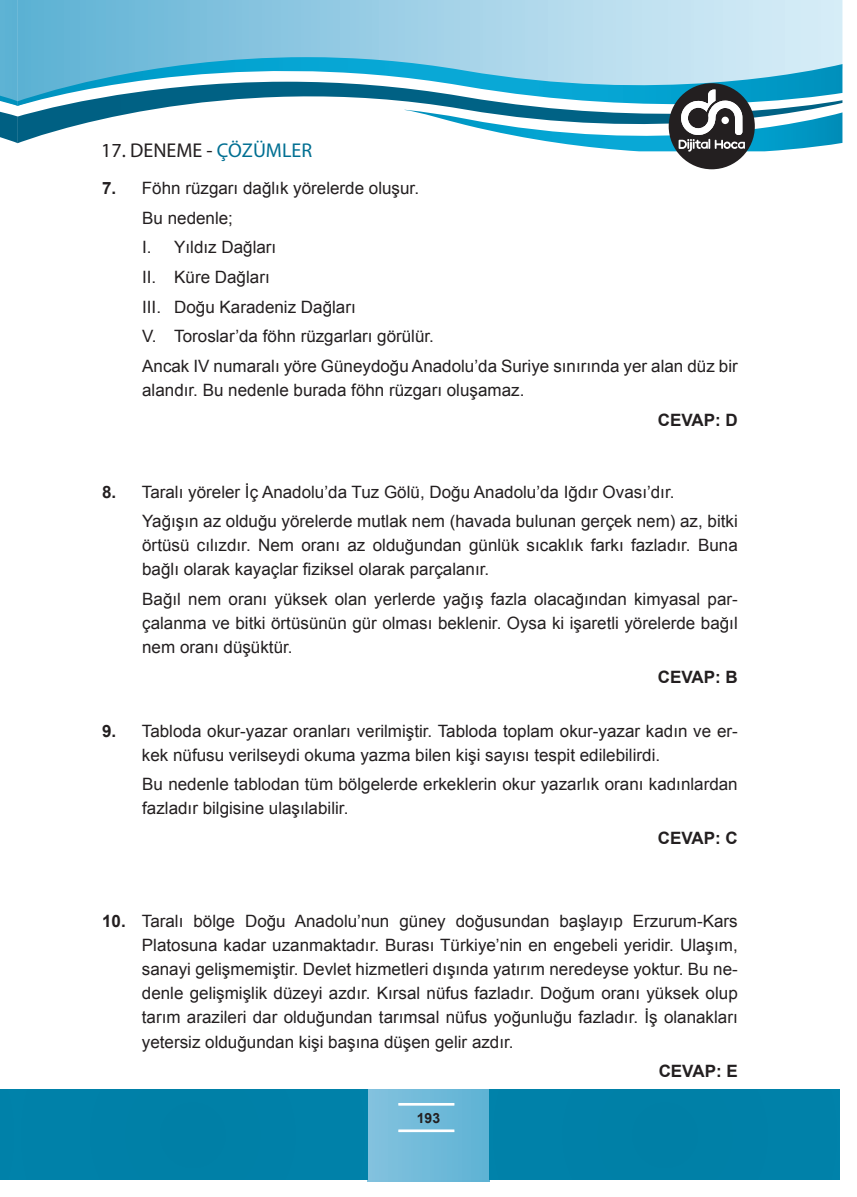
<style>
.page{position:relative;width:857px;height:1197px;background:#fff}
.page>*{position:absolute;margin:0;border:0;box-sizing:border-box;transform-origin:0 0}
.t1{font:20px "Myriad Pro";color:#231f20}
.t2{font:17px/24px "Arial";color:#231f20}
.t3{font:700 17px "Arial";color:#231f20}
.t4{font:700 14px "Arial";color:#231f20}
.s1{color:#006f92}
.s2{font-weight:700}
</style>
<div class="page">
<svg style="left:0;top:0;width:18px;height:143px;background:#58a9c8"></svg>
<svg style="left:18px;top:0;width:824px;height:44px;background:#9ed0e6"></svg>
<svg style="left:18px;top:44px;width:824px;height:24px;background:#8fcce5"></svg>
<svg style="left:18px;top:68px;width:824px;height:75px"></svg>
<div style="left:367px;top:1089px;width:122px;height:92px;background:linear-gradient(to right,#85c3df,#5fb3d5)"></div>
<hr style="left:398px;top:1102px;width:56px;height:1px;background:#fff">
<hr style="left:398px;top:1103px;width:56px;height:1px;background:#fff">
<hr style="left:398px;top:1104px;width:56px;height:1px;background:#fff">
<hr style="left:398px;top:1129px;width:56px;height:1px;background:#fff">
<hr style="left:398px;top:1130px;width:56px;height:1px;background:#fff">
<hr style="left:398px;top:1131px;width:56px;height:1px;background:#fff">
<div style="left:17px;top:1089px;width:350px;height:90px;background:#0080a8"></div>
<div style="left:489px;top:1089px;width:350px;height:90px;background:#0080a8"></div>
<div style="left:0;top:1089px;width:17px;height:90px;background:#0081a9"></div>
<div style="left:668px;top:83px;width:86px;height:86px;background:#231f20;border-radius:50%"></div>
<svg style="left:404px;top:89px;width:438px;height:67px"></svg>
<p class="t1" style="left:101px;top:138px;width:212px">17. DENEME - <span class="s1">ÇÖZÜMLER</span></p>
<p class="t2" style="left:142px;top:173px;width:596px;line-height:29.6px;text-indent:-40px"><span class="s2">7.</span> Föhn rüzgarı dağlık yörelerde oluşur.<br>Bu nedenle;<br>I. Yıldız Dağları<br>II. Küre Dağları<br>III. Doğu Karadeniz Dağları<br>V. Toroslar’da föhn rüzgarları görülür.<br>Ancak IV numaralı yöre Güneydoğu Anadolu’da Suriye sınırında yer alan düz bir</p>
<p class="t2" style="left:142px;top:378px;width:383px">alandır. Bu nedenle burada föhn rüzgarı oluşamaz.</p>
<p class="t3" style="left:657px;top:408px;width:81px">CEVAP: D</p>
<p class="t2" style="left:142px;top:477px;width:596px;line-height:29.6px;text-indent:-40px"><span class="s2">8.</span> Taralı yöreler İç Anadolu’da Tuz Gölü, Doğu Anadolu’da Iğdır Ovası’dır.<br>Yağışın az olduğu yörelerde mutlak nem (havada bulunan gerçek nem) az, bitki</p>
<p class="t2" style="left:142px;top:533px;width:596px">örtüsü cılızdır. Nem oranı az olduğundan günlük sıcaklık farkı fazladır. Buna bağlı olarak kayaçlar fiziksel olarak parçalanır.</p>
<p class="t2" style="left:142px;top:587px;width:596px;text-align:justify">Bağıl nem oranı yüksek olan yerlerde yağış fazla olacağından kimyasal par&shy;çalanma ve bitki örtüsünün gür olması beklenir. Oysa ki işaretli yörelerde bağıl nem oranı düşüktür.</p>
<p class="t3" style="left:657px;top:665px;width:81px">CEVAP: B</p>
<p class="t2" style="left:142px;top:718px;width:597px;text-indent:-40px"><span class="s2">9.</span> Tabloda okur-yazar oranları verilmiştir. Tabloda toplam okur-yazar kadın ve er&shy;kek nüfusu verilseydi okuma yazma bilen kişi sayısı tespit edilebilirdi.</p>
<p class="t2" style="left:142px;top:772px;width:596px">Bu nedenle tablodan tüm bölgelerde erkeklerin okur yazarlık oranı kadınlardan fazladır bilgisine ulaşılabilir.</p>
<p class="t3" style="left:657px;top:826px;width:81px">CEVAP: C</p>
<p class="t2" style="left:142px;top:909px;width:597px;text-align:justify;text-indent:-40px"><span class="s2">10.</span> Taralı bölge Doğu Anadolu’nun güney doğusundan başlayıp Erzurum-Kars Platosuna kadar uzanmaktadır. Burası Türkiye’nin en engebeli yeridir. Ulaşım, sanayi gelişmemiştir. Devlet hizmetleri dışında yatırım neredeyse yoktur. Bu ne&shy;denle gelişmişlik düzeyi azdır. Kırsal nüfus fazladır. Doğum oranı yüksek olup tarım arazileri dar olduğundan tarımsal nüfus yoğunluğu fazladır. İş olanakları yetersiz olduğundan kişi başına düşen gelir azdır.</p>
<p class="t3" style="left:658px;top:1059px;width:81px">CEVAP: E</p>
<p class="t4" style="left:416px;top:1108px;width:25px">193</p>
</div>
